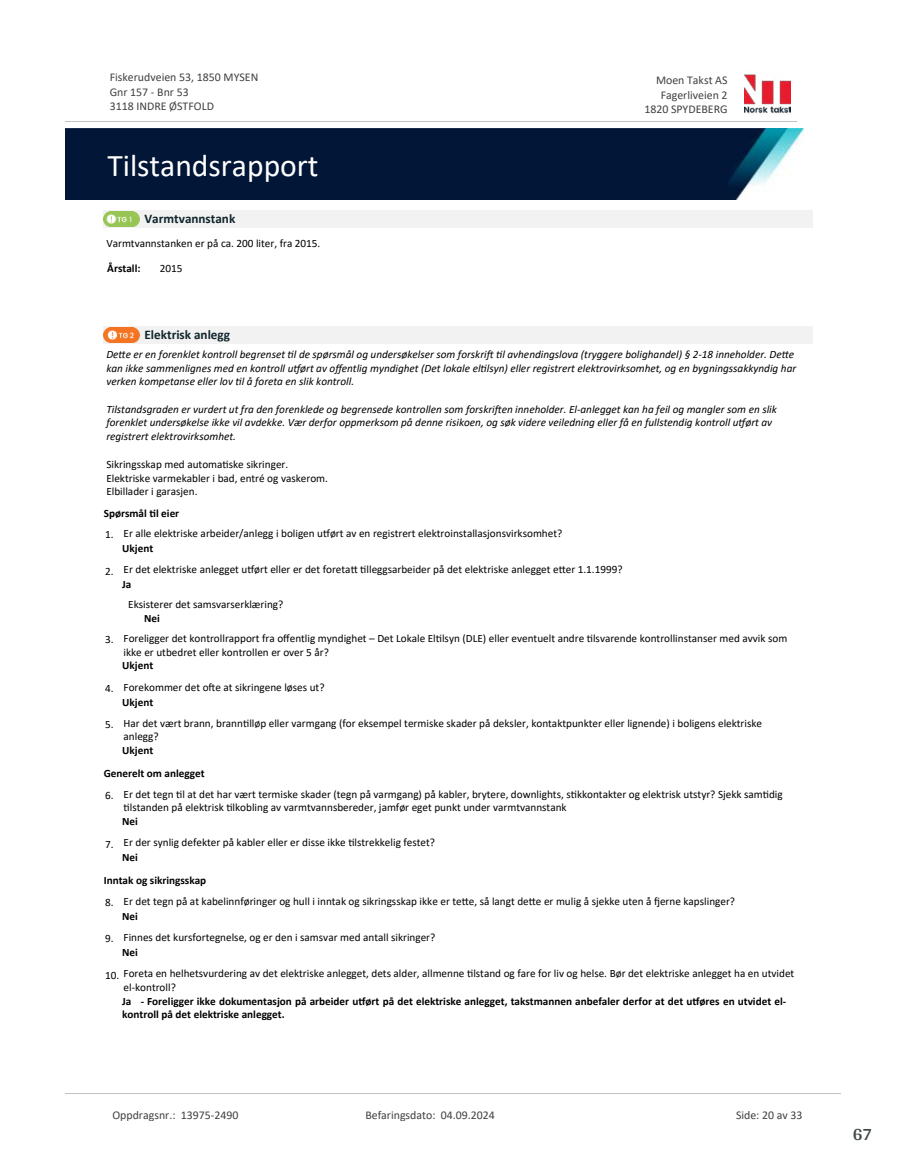
<style>
.page{position:relative;width:915px;height:1172px;background:#fff}
.page>*{position:absolute;margin:0;border:0;box-sizing:border-box;transform-origin:0 0}
.t1{font:31.65px "Calibri";color:#fff}
.t2{font:700 18px "Arya";color:#414749}
.t3{font:700 13.2px "Calibri";color:#0f252c}
.t4{font:11.85px/14.5px "Calibri";color:#404040}
.t5{font:11.25px/13.6px "Calibri";color:#000}
.t6{font:italic 11.25px/13.6px "Calibri";color:#000}
.t7{font:700 11.25px/13.6px "Calibri";color:#000}
</style>
<div class="page">
<div style="left:104px;top:211px;width:708px;height:17px;background:#f2f2f2"></div>
<svg style="left:107px;top:211px;width:29px;height:16px"></svg>
<img style="left:104px;top:212px;width:35px;height:14px">
<div style="left:104px;top:326px;width:708px;height:17px;background:#f2f2f2"></div>
<svg style="left:107px;top:342px;width:29px;height:1px"></svg>
<img style="left:104px;top:327px;width:35px;height:15px">
<img style="left:744px;top:74px;width:46px;height:40px">
<hr style="left:65px;top:121px;width:731px;height:1px;background:#c0c0c0">
<img style="left:65px;top:129px;width:738px;height:71px">
<hr style="left:65px;top:1093px;width:775px;height:1px;background:#c0c0c0">
<p class="t4" style="left:110px;top:70px;width:150px">Fiskerudveien 53, 1850 MYSEN<br>Gnr 157 - Bnr 53<br>3118 INDRE ØSTFOLD</p>
<p class="t4" style="left:655px;top:73px;width:73px">Moen Takst AS</p>
<p class="t4" style="left:660px;top:87px;width:68px">Fagerliveien 2</p>
<p class="t4" style="left:644px;top:102px;width:85px">1820 SPYDEBERG</p>
<h1 class="t1" style="left:107px;top:143px;width:213px">Tilstandsrapport</h1>
<p class="t3" style="left:144px;top:209px;width:92px">Varmtvannstank</p>
<p class="t5" style="left:106px;top:237px;width:215px">Varmtvannstanken er på ca. 200 liter, fra 2015.</p>
<p class="t7" style="left:107px;top:262px;width:35px">Årstall:</p>
<p class="t5" style="left:160px;top:261px;width:24px">2015</p>
<p class="t3" style="left:144px;top:325px;width:87px">Elektrisk anlegg</p>
<p class="t6" style="left:106px;top:347px;width:691px">De琀琀e er en forenklet kontroll begrenset 琀椀l de spørsmål og undersøkelser som forskri昀琀 琀椀l avhendingslova (tryggere bolighandel) § 2-18 inneholder. De琀琀e kan ikke sammenlignes med en kontroll u琀昀ørt av o昀昀entlig myndighet (Det lokale el琀椀lsyn) eller registrert elektrovirksomhet, og en bygningssakkyndig har verken kompetanse eller lov 琀椀l å foreta en slik kontroll.</p>
<p class="t6" style="left:106px;top:402px;width:671px">Tilstandsgraden er vurdert ut fra den forenklede og begrensede kontrollen som forskri昀琀en inneholder. El-anlegget kan ha feil og mangler som en slik forenklet undersøkelse ikke vil avdekke. Vær derfor oppmerksom på denne risikoen, og søk videre veiledning eller få en fullstendig kontroll u琀昀ørt av registrert elektrovirksomhet.</p>
<p class="t5" style="left:106px;top:457px;width:223px">Sikringsskap med automa琀椀ske sikringer.<br>Elektriske varmekabler i bad, entré og vaskerom.<br>Elbillader i garasjen.</p>
<p class="t7" style="left:104px;top:506px;width:77px">Spørsmål 琀椀l eier</p>
<p class="t5" style="left:105px;top:526px;width:458px">1. Er alle elektriske arbeider/anlegg i boligen u琀昀ørt av en registrert elektroinstallasjonsvirksomhet?</p>
<p class="t7" style="left:122px;top:541px;width:33px">Ukjent</p>
<p class="t5" style="left:105px;top:562px;width:519px">2. Er det elektriske anlegget u琀昀ørt eller er det foreta琀琀 琀椀lleggsarbeider på det elektriske anlegget e琀琀er 1.1.1999?</p>
<p class="t7" style="left:122px;top:578px;width:11px">Ja</p>
<p class="t5" style="left:128px;top:597px;width:157px">Eksisterer det samsvarserklæring?</p>
<p class="t7" style="left:144px;top:611px;width:17px">Nei</p>
<p class="t5" style="left:123px;top:631px;width:665px;text-indent:-19px">3. Foreligger det kontrollrapport fra o昀昀entlig myndighet – Det Lokale El琀椀lsyn (DLE) eller eventuelt andre 琀椀lsvarende kontrollinstanser med avvik som ikke er utbedret eller kontrollen er over 5 år?</p>
<p class="t7" style="left:122px;top:659px;width:33px">Ukjent</p>
<p class="t5" style="left:105px;top:680px;width:221px">4. Forekommer det o昀琀e at sikringene løses ut?</p>
<p class="t7" style="left:122px;top:695px;width:33px">Ukjent</p>
<p class="t5" style="left:123px;top:716px;width:640px;text-indent:-19px">5. Har det vært brann, brann琀椀lløp eller varmgang (for eksempel termiske skader på deksler, kontaktpunkter eller lignende) i boligens elektriske anlegg?</p>
<p class="t7" style="left:122px;top:743px;width:33px">Ukjent</p>
<p class="t5" style="left:123px;top:787px;width:660px;text-indent:-19px">6. Er det tegn 琀椀l at det har vært termiske skader (tegn på varmgang) på kabler, brytere, downlights, s琀椀kkontakter og elektrisk utstyr? Sjekk sam琀椀dig琀椀lstanden på elektrisk 琀椀lkobling av varmtvannsbereder, jamfør eget punkt under varmtvannstank</p>
<p class="t7" style="left:122px;top:814px;width:17px">Nei</p>
<p class="t7" style="left:104px;top:766px;width:102px">Generelt om anlegget</p>
<p class="t5" style="left:105px;top:835px;width:331px">7. Er der synlig defekter på kabler eller er disse ikke 琀椀lstrekkelig festet?</p>
<p class="t7" style="left:122px;top:850px;width:17px">Nei</p>
<p class="t5" style="left:105px;top:894px;width:631px">8. Er det tegn på at kabelinnføringer og hull i inntak og sikringsskap ikke er te琀琀e, så langt de琀琀e er mulig å sjekke uten å 昀樀erne kapslinger?</p>
<p class="t7" style="left:122px;top:909px;width:17px">Nei</p>
<p class="t7" style="left:104px;top:874px;width:104px">Inntak og sikringsskap</p>
<p class="t5" style="left:105px;top:930px;width:332px">9. Finnes det kursfortegnelse, og er den i samsvar med antall sikringer?</p>
<p class="t7" style="left:122px;top:945px;width:17px">Nei</p>
<p class="t5" style="left:123px;top:966px;width:672px;text-indent:-19px">10. Foreta en helhetsvurdering av det elektriske anlegget, dets alder, allmenne 琀椀lstand og fare for liv og helse. Bør det elektriske anlegget ha en utvidet el-kontroll?</p>
<p class="t7" style="left:122px;top:994px;width:665px">Ja - Foreligger ikke dokumentasjon på arbeider u琀昀ørt på det elektriske anlegget, takstmannen anbefaler derfor at det u琀昀øres en utvidet el&shy;kontroll på det elektriske anlegget.</p>
<p class="t4" style="left:112px;top:1107px;width:127px">Oppdragsnr.: 13975-2490</p>
<p class="t4" style="left:365px;top:1107px;width:131px">Befaringsdato: 04.09.2024</p>
<p class="t4" style="left:735px;top:1107px;width:68px">Side: 20 av 33</p>
<h2 class="t2" style="left:852px;top:1123px;width:21px">67</h2>
</div>
